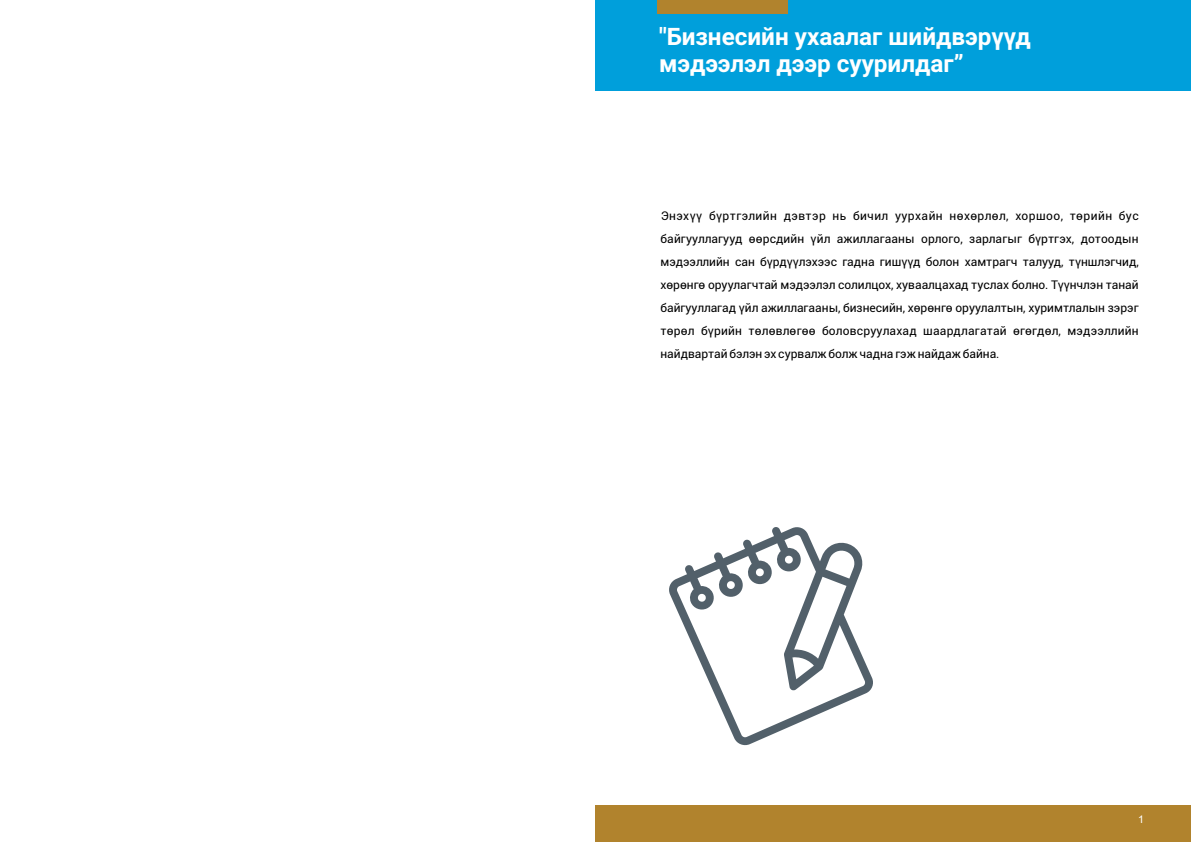
<style>
.page{position:relative;width:1191px;height:842px;background:#fff}
.page>*{position:absolute;margin:0;border:0;box-sizing:border-box;transform-origin:0 0}
.t1{font:700 24px/26.9px "Roboto";color:#fff}
.t2{font:12px/23px "Roboto";color:#000;text-align:justify}
.t3{font:10.6px "Arial";color:#fff}
</style>
<div class="page">
<div style="left:595px;top:0;width:596px;height:90px;background:#009fdb"></div>
<div style="left:657px;top:0;width:131px;height:13px;background:#b1832d"></div>
<div style="left:595px;top:805px;width:596px;height:37px;background:#b1832d"></div>
<svg style="left:669px;top:527px;width:204px;height:219px"></svg>
<h1 class="t1" style="left:659px;top:22px;width:373px">"Бизнесийн ухаалаг шийдвэрүүд мэдээлэл дээр суурилдаг”</h1>
<p class="t2" style="left:660px;top:203px;width:480px">Энэхүү бүртгэлийн дэвтэр нь бичил уурхайн нөхөрлөл, хоршоо, төрийн бус байгууллагууд өөрсдийн үйл ажиллагааны орлого, зарлагыг бүртгэх, дотоодын мэдээллийн сан бүрдүүлэхээс гадна гишүүд болон хамтрагч талууд, түншлэгчид, хөрөнгө оруулагчтай мэдээлэл солилцох, хуваалцахад туслах болно. Түүнчлэн танай байгууллагад үйл ажиллагааны, бизнесийн, хөрөнгө оруулалтын, хуримтлалын зэрэг төрөл бүрийн төлөвлөгөө боловсруулахад шаардлагатай өгөгдөл, мэдээллийн найдвартай бэлэн эх сурвалж болж чадна гэж найдаж байна.</p>
<p class="t3" style="left:1138px;top:812px;width:7px">1</p>
</div>
